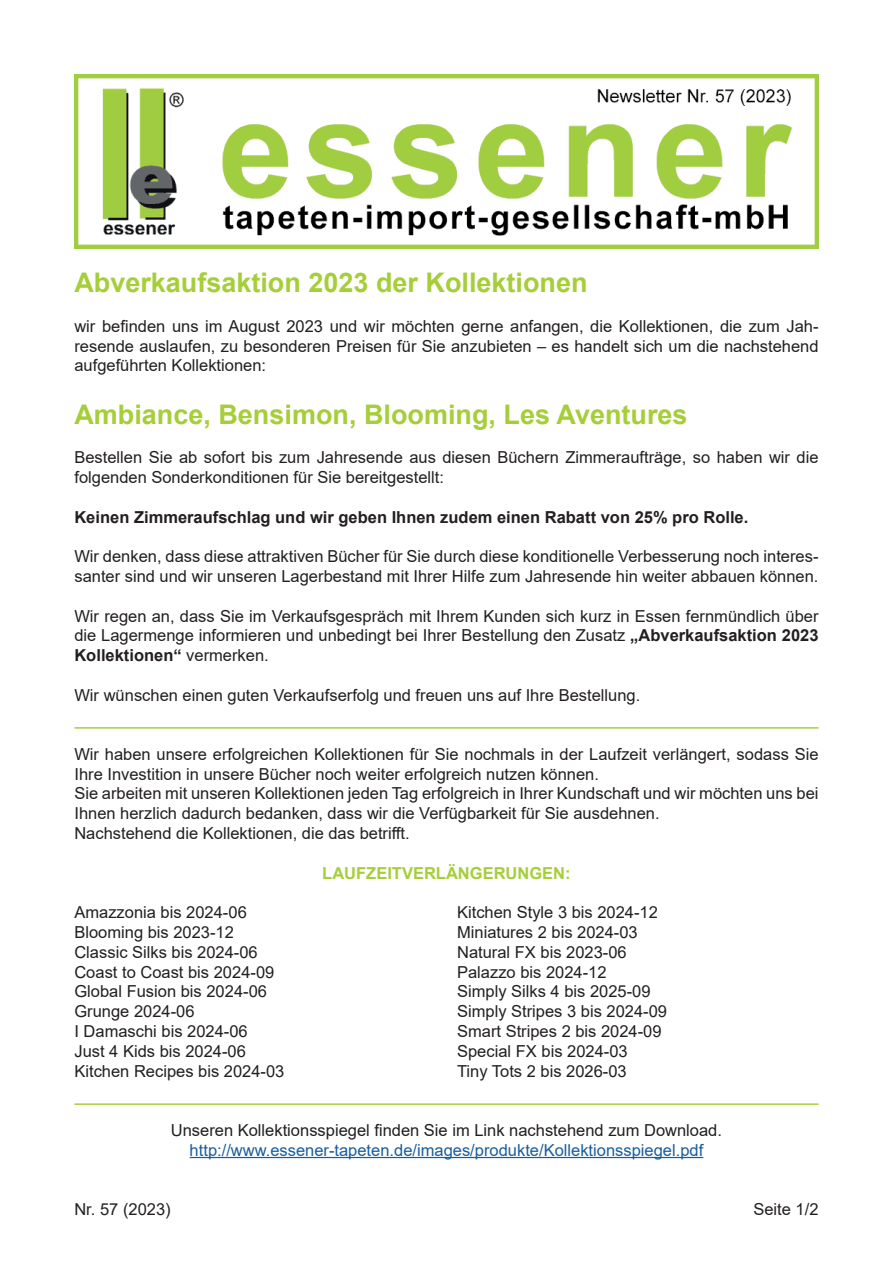
<style>
.page{position:relative;width:893px;height:1263px;background:#fff}
.page>*{position:absolute;margin:0;border:0;box-sizing:border-box;transform-origin:0 0}
.t1{font:700 27px "Arial";color:#a6ce39}
.t2{font:16.5px/19.8px "Arial";color:#231f20}
.t3{font:700 16.5px "Arial";color:#231f20}
.t4{font:16.5px "Arial";color:#175d9e}
.t5{font:700 16.5px "Arial";color:#a6ce39}
.s1{font-weight:700}
</style>
<div class="page">
<img style="left:74px;top:74px;width:745px;height:174px">
<hr style="left:74px;top:727px;width:745px;height:2px;background:#a6ce39">
<hr style="left:74px;top:1103px;width:745px;height:2px;background:#a6ce39">
<hr style="left:190px;top:1157px;width:513px;height:1px;background:#175d9e">
<h1 class="t1" style="left:74px;top:264px;width:515px">Abverkaufsaktion 2023 der Kollektionen</h1>
<p class="t2" style="left:74px;top:316px;width:746px;text-align:justify">wir befinden uns im August 2023 und wir möchten gerne anfangen, die Kollektionen, die zum Jah&shy;resende auslaufen, zu besonderen Preisen für Sie anzubieten – es handelt sich um die nachstehend aufgeführten Kollektionen:</p>
<h1 class="t1" style="left:74px;top:395px;width:615px">Ambiance, Bensimon, Blooming, Les Aventures</h1>
<p class="t2" style="left:74px;top:447px;width:746px">Bestellen Sie ab sofort bis zum Jahresende aus diesen Büchern Zimmeraufträge, so haben wir die folgenden Sonderkonditionen für Sie bereitgestellt:</p>
<p class="t3" style="left:74px;top:505px;width:675px">Keinen Zimmeraufschlag und wir geben Ihnen zudem einen Rabatt von 25% pro Rolle.</p>
<p class="t2" style="left:74px;top:546px;width:746px">Wir denken, dass diese attraktiven Bücher für Sie durch diese konditionelle Verbesserung noch interes&shy;santer sind und wir unseren Lagerbestand mit Ihrer Hilfe zum Jahresende hin weiter abbauen können.</p>
<p class="t2" style="left:74px;top:606px;width:746px;text-align:justify">Wir regen an, dass Sie im Verkaufsgespräch mit Ihrem Kunden sich kurz in Essen fernmündlich über die Lagermenge informieren und unbedingt bei Ihrer Bestellung den Zusatz <span class="s1">„Abverkaufsaktion 2023<br>Kollektionen“</span> vermerken.</p>
<p class="t2" style="left:74px;top:685px;width:567px">Wir wünschen einen guten Verkaufserfolg und freuen uns auf Ihre Bestellung.</p>
<p class="t2" style="left:74px;top:744px;width:746px">Wir haben unsere erfolgreichen Kollektionen für Sie nochmals in der Laufzeit verlängert, sodass Sie Ihre Investition in unsere Bücher noch weiter erfolgreich nutzen können.<br>Sie arbeiten mit unseren Kollektionen jeden Tag erfolgreich in Ihrer Kundschaft und wir möchten uns bei Ihnen herzlich dadurch bedanken, dass wir die Verfügbarkeit für Sie ausdehnen.<br>Nachstehend die Kollektionen, die das betrifft.</p>
<p class="t5" style="left:322px;top:861px;width:250px">LAUFZEITVERLÄNGERUNGEN:</p>
<p class="t2" style="left:74px;top:902px;width:212px">Amazzonia bis 2024-06<br>Blooming bis 2023-12<br>Classic Silks bis 2024-06<br>Coast to Coast bis 2024-09<br>Global Fusion bis 2024-06<br>Grunge 2024-06<br>I Damaschi bis 2024-06<br>Just 4 Kids bis 2024-06<br>Kitchen Recipes bis 2024-03</p>
<p class="t2" style="left:457px;top:902px;width:211px">Kitchen Style 3 bis 2024-12<br>Miniatures 2 bis 2024-03<br>Natural FX bis 2023-06<br>Palazzo bis 2024-12<br>Simply Silks 4 bis 2025-09<br>Simply Stripes 3 bis 2024-09<br>Smart Stripes 2 bis 2024-09<br>Special FX bis 2024-03<br>Tiny Tots 2 bis 2026-03</p>
<p class="t2" style="left:171px;top:1120px;width:553px">Unseren Kollektionsspiegel finden Sie im Link nachstehend zum Download.</p>
<p class="t4" style="left:190px;top:1138px;width:515px">http://www.essener-tapeten.de/images/produkte/Kollektionsspiegel.pdf</p>
<p class="t2" style="left:74px;top:1199px;width:98px">Nr. 57 (2023)</p>
<p class="t2" style="left:753px;top:1199px;width:67px">Seite 1/2</p>
</div>
